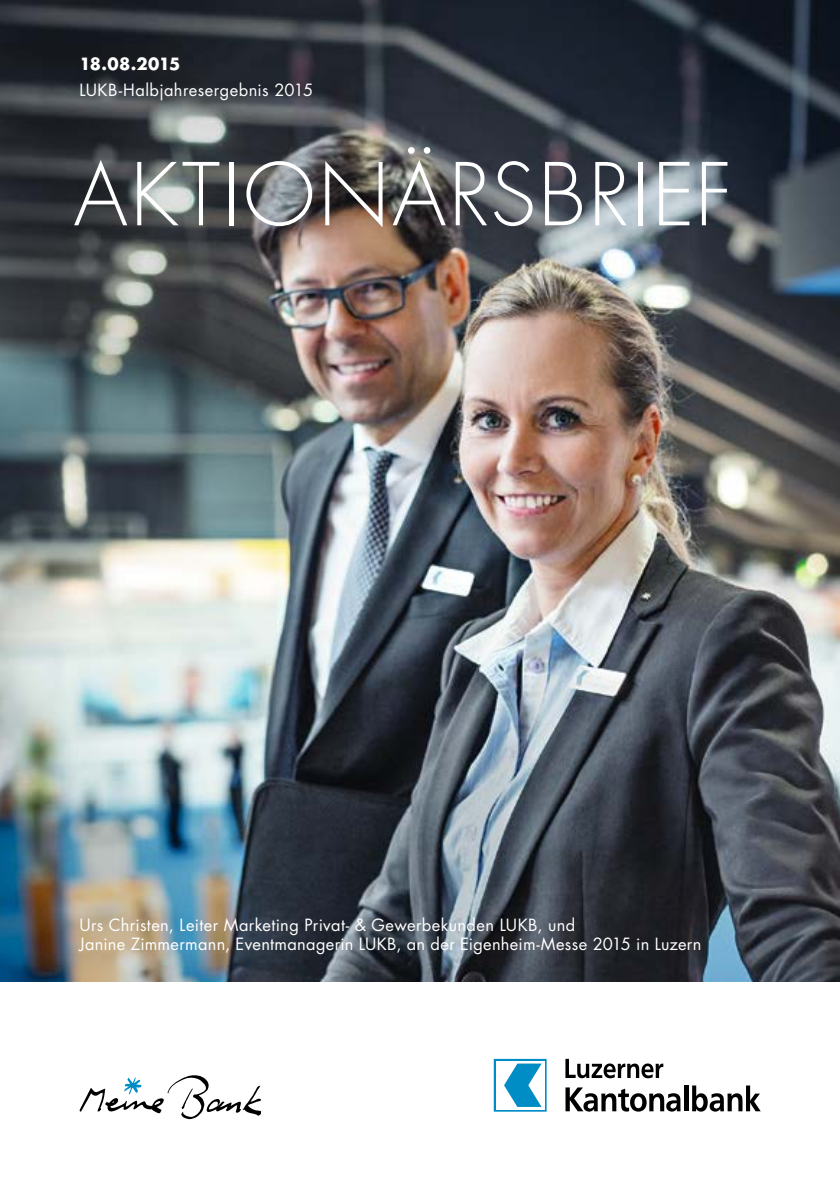
<style>
.page{position:relative;width:840px;height:1191px;background:#fff}
.page>*{position:absolute;margin:0;border:0;box-sizing:border-box;transform-origin:0 0}
.t1{font:300 84px "Futura Std";letter-spacing:.035em;color:#fff}
.t2{font:16.4px/19.6px "Futura Std";letter-spacing:.02em;color:#fff}
.t3{font:700 16.4px "Futura Std";letter-spacing:-.045em;color:#fff}
</style>
<div class="page">
<img style="left:0;top:0;width:839px;height:981px">
<svg style="left:79px;top:1075px;width:182px;height:44px"></svg>
<svg style="left:493px;top:1058px;width:53px;height:53px"></svg>
<svg style="left:565px;top:1058px;width:98px;height:20px"></svg>
<svg style="left:565px;top:1087px;width:115px;height:24px"></svg>
<div style="left:683px;top:1085px;width:5px;height:26px;background:#000"></div>
<svg style="left:692px;top:1085px;width:68px;height:26px"></svg>
<p class="t3" style="left:79px;top:53px;width:102px">18.08.2015</p>
<p class="t2" style="left:79px;top:81px;width:235px">LUKB-Halbjahresergebnis 2015</p>
<h1 class="t1" style="left:74px;top:144px;width:659px">AKTIONÄRSBRIEF</h1>
<p class="t2" style="left:79px;top:915px;width:623px">Urs Christen, Leiter Marketing Privat- &amp; Gewerbekunden LUKB, und<br>Janine Zimmermann, Eventmanagerin LUKB, an der Eigenheim-Messe 2015 in Luzern</p>
</div>
